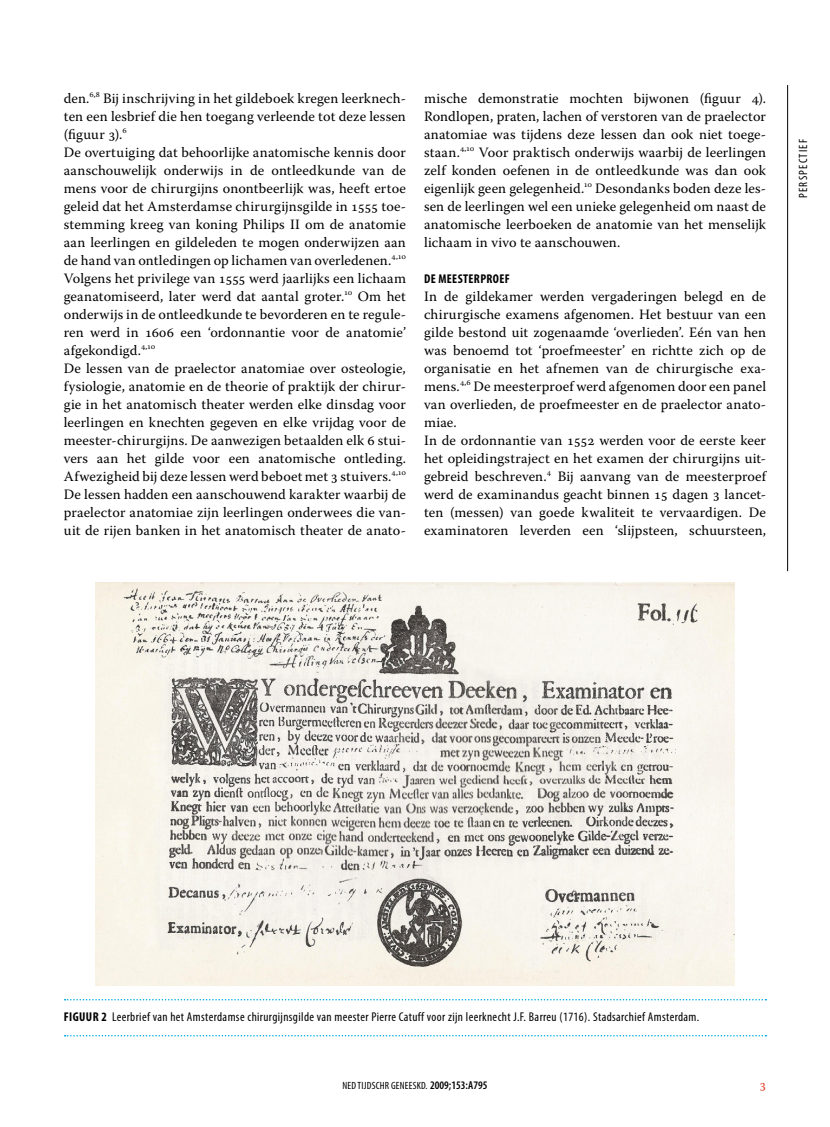
<style>
.page{position:relative;width:830px;height:1127px;background:#fff}
.page>*{position:absolute;margin:0;border:0;box-sizing:border-box;transform-origin:0 0}
.t1{font:14.25px/18px "Warnock Pro";letter-spacing:.01em;color:#000}
.t2{font:13.5px "Warnock Pro";color:#e6402c}
.t3{font:condensed 12.75px "Myriad Pro";letter-spacing:.03em;color:#000}
.t4{font:700 condensed 12.75px "Myriad Pro";letter-spacing:.03em;color:#000}
.t5{font:condensed 12px "Myriad Pro";letter-spacing:.1em;color:#000}
.t6{font:condensed 10.5px "Myriad Pro";letter-spacing:.02em;color:#000}
.s1{font-weight:700}
.s2{font-weight:600;font-size:11.55px}
</style>
<div class="page">
<hr style="left:787px;top:85px;width:1px;height:486px;background:#000">
<svg style="left:65px;top:999px;width:701px;height:1px"></svg>
<svg style="left:65px;top:1035px;width:701px;height:1px"></svg>
<img style="left:96px;top:583px;width:637px;height:402px">
<p class="t1" style="left:64px;top:89px;width:343px">den.<sup>6,8</sup> Bij inschrijving in het gildeboek kregen leerknech&shy;ten een lesbrief die hen toegang verleende tot deze lessen (figuur 3).<sup>6<br></sup>De overtuiging dat behoorlijke anatomische kennis door aanschouwelijk onderwijs in de ontleedkunde van de mens voor de chirurgijns onontbeerlijk was, heeft ertoe geleid dat het Amsterdamse chirurgijnsgilde in 1555 toe&shy;stemming kreeg van koning Philips II om de anatomie aan leerlingen en gildeleden te mogen onderwijzen aan de hand van ontledingen op lichamen van overledenen.<sup>4,10<br></sup>Volgens het privilege van 1555 werd jaarlijks een lichaam geanatomiseerd, later werd dat aantal groter.<sup>10</sup> Om het onderwijs in de ontleedkunde te bevorderen en te regule&shy;ren werd in 1606 een ‘ordonnantie voor de anatomie’ afgekondigd.<sup>4,10<br></sup>De lessen van de praelector anatomiae over osteologie, fysiologie, anatomie en de theorie of praktijk der chirur&shy;gie in het anatomisch theater werden elke dinsdag voor leerlingen en knechten gegeven en elke vrijdag voor de meester-chirurgijns. De aanwezigen betaalden elk 6 stui&shy;vers aan het gilde voor een anatomische ontleding.<br>Afwezigheid bij deze lessen werd beboet met 3 stuivers.<sup>4,10<br></sup>De lessen hadden een aanschouwend karakter waarbij de praelector anatomiae zijn leerlingen onderwees die van&shy;uit de rijen banken in het anatomisch theater de anato-</p>
<p class="t1" style="left:424px;top:89px;width:343px;text-align:justify">mische demonstratie mochten bijwonen (figuur 4).<br>Rondlopen, praten, lachen of verstoren van de praelector anatomiae was tijdens deze lessen dan ook niet toege&shy;staan.<sup>4,10</sup> Voor praktisch onderwijs waarbij de leerlingen zelf konden oefenen in de ontleedkunde was dan ook eigenlijk geen gelegenheid.<sup>10</sup> Desondanks boden deze les&shy;sen de leerlingen wel een unieke gelegenheid om naast de anatomische leerboeken de anatomie van het menselijk lichaam in vivo te aanschouwen.</p>
<p class="t4" style="left:424px;top:272px;width:87px">DE MEESTERPROEF</p>
<p class="t1" style="left:424px;top:287px;width:343px">In de gildekamer werden vergaderingen belegd en de chirurgische examens afgenomen. Het bestuur van een gilde bestond uit zogenaamde ‘overlieden’. Eén van hen was benoemd tot ‘proefmeester’ en richtte zich op de organisatie en het afnemen van de chirurgische exa&shy;mens.<sup>4,6</sup> De meesterproef werd afgenomen door een panel van overlieden, de proefmeester en de praelector anato&shy;miae.<br>In de ordonnantie van 1552 werden voor de eerste keer het opleidingstraject en het examen der chirurgijns uit&shy;gebreid beschreven.<sup>4</sup> Bij aanvang van de meesterproef werd de examinandus geacht binnen 15 dagen 3 lancet&shy;ten (messen) van goede kwaliteit te vervaardigen. De examinatoren leverden een ‘slijpsteen, schuursteen,</p>
<p class="t5" style="left:796px;top:198px;width:60px;rotate:-90deg">PERSPECTIEF</p>
<p class="t4" style="left:64px;top:1010px;width:7px">FIGUUR</p>
<p class="t3" style="left:101px;top:1010px;width:599px"><span class="s1">2</span> Leerbrief van het Amsterdamse chirurgijnsgilde van meester Pierre Catuff voor zijn leerknecht J.F. Barreu (1716). Stadsarchief Amsterdam.</p>
<p class="t6" style="left:342px;top:1080px;width:147px">NED TIJDSCHR GENEESKD. <span class="s2">2009;153:A795</span></p>
<p class="t2" style="left:759px;top:1076px;width:8px">3</p>
</div>
